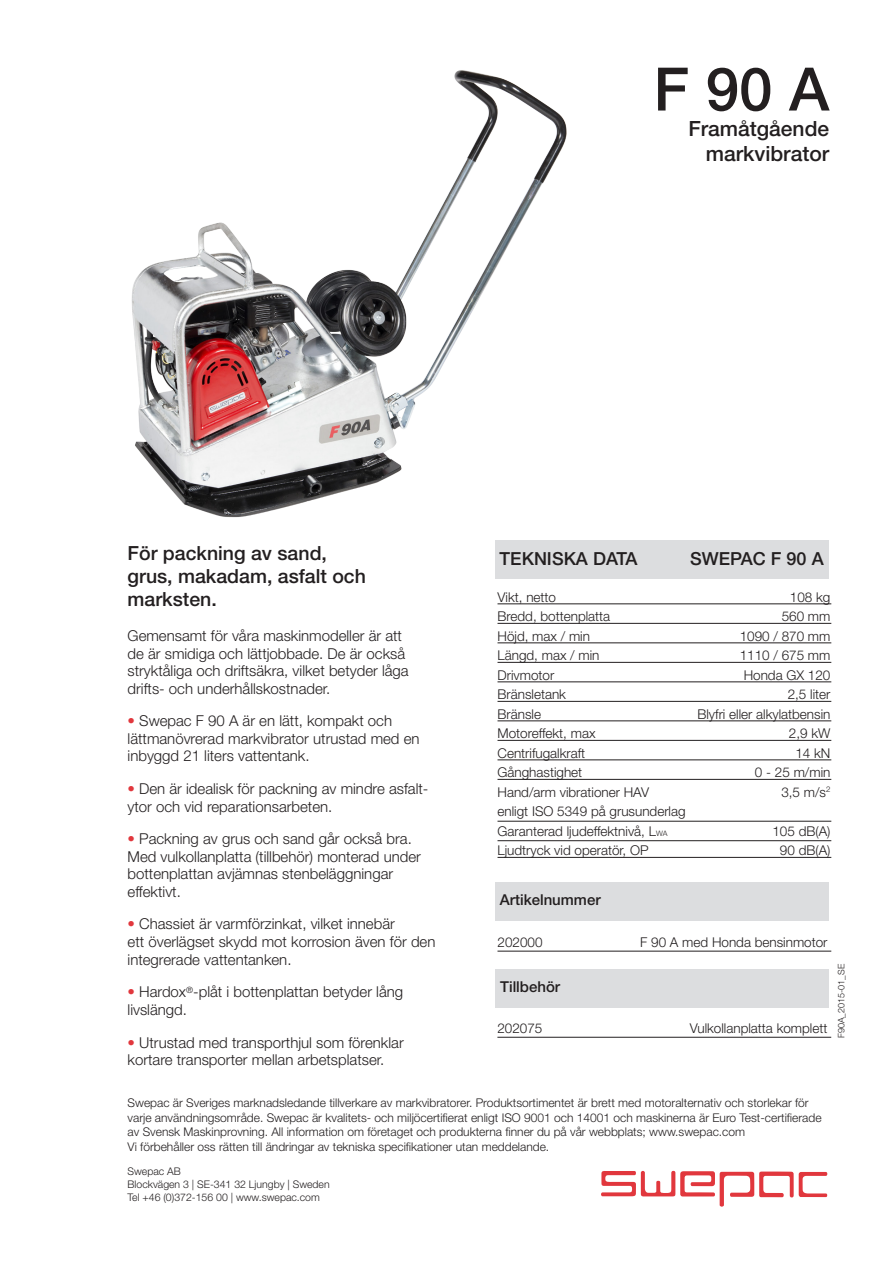
<style>
.page{position:relative;width:893px;height:1263px;background:#fff}
.page>*{position:absolute;margin:0;border:0;box-sizing:border-box;transform-origin:0 0}
.t1{font:500 60px "Helvetica Neue";color:#231f20}
.t2{font:500 21px "Helvetica Neue";color:#231f20}
.t3{font:500 19.5px/23.4px "Helvetica Neue";color:#231f20}
.t4{font:500 18px "Helvetica Neue";color:#231f20}
.t5{font:300 15px/17.5px "Helvetica Neue";color:#231f20}
.t6{font:500 15px "Helvetica Neue";color:#231f20}
.t7{font:300 13.5px "Helvetica Neue";color:#231f20}
.t8{font:300 12px/14.4px "Helvetica Neue";color:#231f20}
.t9{font:300 10.5px "Helvetica Neue";color:#231f20}
.t10{font:300 9px "Helvetica Neue";color:#231f20}
.s1{color:#e1373d}
.s2{font-size:7.5px}
</style>
<div class="page">
<img style="left:131px;top:70px;width:436px;height:448px">
<svg style="left:601px;top:1171px;width:226px;height:35px"></svg>
<div style="left:495px;top:540px;width:334px;height:38px;background:#dcdddf"></div>
<hr style="left:497px;top:603px;width:334px;height:1px;background:#231f20">
<hr style="left:497px;top:623px;width:334px;height:1px;background:#231f20">
<hr style="left:497px;top:642px;width:334px;height:1px;background:#231f20">
<hr style="left:497px;top:662px;width:334px;height:1px;background:#231f20">
<hr style="left:497px;top:681px;width:334px;height:1px;background:#231f20">
<hr style="left:497px;top:701px;width:334px;height:1px;background:#231f20">
<hr style="left:497px;top:720px;width:334px;height:1px;background:#231f20">
<hr style="left:497px;top:740px;width:334px;height:1px;background:#231f20">
<hr style="left:497px;top:759px;width:334px;height:1px;background:#231f20">
<hr style="left:497px;top:779px;width:334px;height:1px;background:#231f20">
<hr style="left:497px;top:821px;width:334px;height:1px;background:#231f20">
<hr style="left:497px;top:840px;width:334px;height:1px;background:#231f20">
<hr style="left:497px;top:857px;width:334px;height:1px;background:#231f20">
<div style="left:495px;top:883px;width:334px;height:38px;background:#dcdddf"></div>
<hr style="left:497px;top:951px;width:334px;height:1px;background:#231f20">
<div style="left:495px;top:969px;width:334px;height:38px;background:#dcdddf"></div>
<hr style="left:497px;top:1037px;width:334px;height:1px;background:#231f20">
<p class="t1" style="left:653px;top:53px;width:177px">F 90 A</p>
<p class="t2" style="left:688px;top:116px;width:142px">Framåtgående</p>
<p class="t2" style="left:706px;top:141px;width:125px">markvibrator</p>
<p class="t3" style="left:128px;top:541px;width:201px">För packning av sand,</p>
<p class="t3" style="left:128px;top:564px;width:240px">grus, makadam, asfalt och marksten.</p>
<p class="t5" style="left:128px;top:627px;width:276px">Gemensamt för våra maskinmodeller är att</p>
<p class="t5" style="left:128px;top:644px;width:279px">de är smidiga och lättjobbade. De är också</p>
<p class="t5" style="left:128px;top:662px;width:283px">stryktåliga och driftsäkra, vilket betyder låga</p>
<p class="t5" style="left:128px;top:679px;width:204px">drifts- och underhållskostnader.</p>
<p class="t5" style="left:128px;top:712px;width:266px"><span class="s1">•</span> Swepac F 90 A är en lätt, kompakt och</p>
<p class="t5" style="left:128px;top:729px;width:294px">lättmanövrerad markvibrator utrustad med en inbyggd 21 liters vattentank.</p>
<p class="t5" style="left:128px;top:780px;width:302px"><span class="s1">•</span> Den är idealisk för packning av mindre asfalt&shy;ytor och vid reparationsarbeten.</p>
<p class="t5" style="left:128px;top:830px;width:295px"><span class="s1">•</span> Packning av grus och sand går också bra.<br>Med vulkollanplatta (tillbehör) monterad under bottenplattan avjämnas stenbeläggningar</p>
<p class="t5" style="left:128px;top:882px;width:55px">effektivt.</p>
<p class="t5" style="left:128px;top:915px;width:269px"><span class="s1">•</span> Chassiet är varmförzinkat, vilket innebär</p>
<p class="t5" style="left:128px;top:933px;width:309px">ett överlägset skydd mot korrosion även för den</p>
<p class="t5" style="left:128px;top:950px;width:165px">integrerade vattentanken.</p>
<p class="t5" style="left:128px;top:983px;width:277px"><span class="s1">•</span> Hardox<sup>®</sup>-plåt i bottenplattan betyder lång livslängd.</p>
<p class="t5" style="left:128px;top:1033px;width:278px"><span class="s1">•</span> Utrustad med transporthjul som förenklar</p>
<p class="t5" style="left:128px;top:1051px;width:258px">kortare transporter mellan arbetsplatser.</p>
<p class="t4" style="left:500px;top:548px;width:139px">TEKNISKA DATA</p>
<p class="t4" style="left:690px;top:548px;width:135px">SWEPAC F 90 A</p>
<p class="t7" style="left:497px;top:589px;width:60px">Vikt, netto</p>
<p class="t7" style="left:497px;top:608px;width:114px">Bredd, bottenplatta</p>
<p class="t7" style="left:497px;top:628px;width:94px">Höjd, max / min</p>
<p class="t7" style="left:497px;top:647px;width:104px">Längd, max / min</p>
<p class="t7" style="left:497px;top:667px;width:58px">Drivmotor</p>
<p class="t7" style="left:497px;top:686px;width:70px">Bränsletank</p>
<p class="t7" style="left:497px;top:706px;width:45px">Bränsle</p>
<p class="t7" style="left:497px;top:725px;width:100px">Motoreffekt, max</p>
<p class="t7" style="left:497px;top:745px;width:89px">Centrifugalkraft</p>
<p class="t7" style="left:497px;top:764px;width:86px">Gånghastighet</p>
<p class="t7" style="left:497px;top:784px;width:153px">Hand/arm vibrationer HAV</p>
<p class="t7" style="left:497px;top:803px;width:190px">enligt ISO 5349 på grusunderlag</p>
<p class="t7" style="left:497px;top:823px;width:171px">Garanterad ljudeffektnivå, L<span class="s2">WA</span></p>
<p class="t7" style="left:497px;top:842px;width:153px">Ljudtryck vid operatör, OP</p>
<p class="t7" style="left:790px;top:589px;width:42px">108 kg</p>
<p class="t7" style="left:782px;top:608px;width:50px">560 mm</p>
<p class="t7" style="left:740px;top:628px;width:92px">1090 / 870 mm</p>
<p class="t7" style="left:740px;top:647px;width:92px">1110 / 675 mm</p>
<p class="t7" style="left:744px;top:667px;width:88px">Honda GX 120</p>
<p class="t7" style="left:788px;top:686px;width:44px">2,5 liter</p>
<p class="t7" style="left:697px;top:706px;width:135px">Blyfri eller alkylatbensin</p>
<p class="t7" style="left:789px;top:725px;width:43px">2,9 kW</p>
<p class="t7" style="left:795px;top:745px;width:37px">14 kN</p>
<p class="t7" style="left:755px;top:764px;width:77px">0 - 25 m/min</p>
<p class="t7" style="left:781px;top:784px;width:51px">3,5 m/s<sup>2</sup></p>
<p class="t7" style="left:772px;top:823px;width:60px">105 dB(A)</p>
<p class="t7" style="left:780px;top:842px;width:52px">90 dB(A)</p>
<p class="t6" style="left:500px;top:891px;width:102px">Artikelnummer</p>
<p class="t7" style="left:497px;top:934px;width:47px">202000</p>
<p class="t7" style="left:640px;top:934px;width:189px">F 90 A med Honda bensinmotor</p>
<p class="t6" style="left:500px;top:978px;width:62px">Tillbehör</p>
<p class="t7" style="left:497px;top:1020px;width:47px">202075</p>
<p class="t7" style="left:690px;top:1020px;width:139px">Vulkollanplatta komplett</p>
<p class="t10" style="left:836px;top:1038px;width:75px;rotate:-90deg">F90A_2015-01_SE</p>
<p class="t8" style="left:128px;top:1096px;width:696px">Swepac är Sveriges marknadsledande tillverkare av markvibratorer. Produktsortimentet är brett med motoralternativ och storlekar för varje användningsområde. Swepac är kvalitets- och miljöcertifierat enligt ISO 9001 och 14001 och maskinerna är Euro Test-certifierade av Svensk Maskinprovning. All information om företaget och produkterna finner du på vår webbplats; www.swepac.com</p>
<p class="t8" style="left:128px;top:1139px;width:423px">Vi förbehåller oss rätten till ändringar av tekniska specifikationer utan meddelande.</p>
<p class="t9" style="left:128px;top:1165px;width:55px">Swepac AB</p>
<p class="t9" style="left:128px;top:1178px;width:204px">Blockvägen 3 | SE-341 32 Ljungby | Sweden</p>
<p class="t9" style="left:128px;top:1190px;width:194px">Tel +46 (0)372-156 00 | www.swepac.com</p>
</div>
